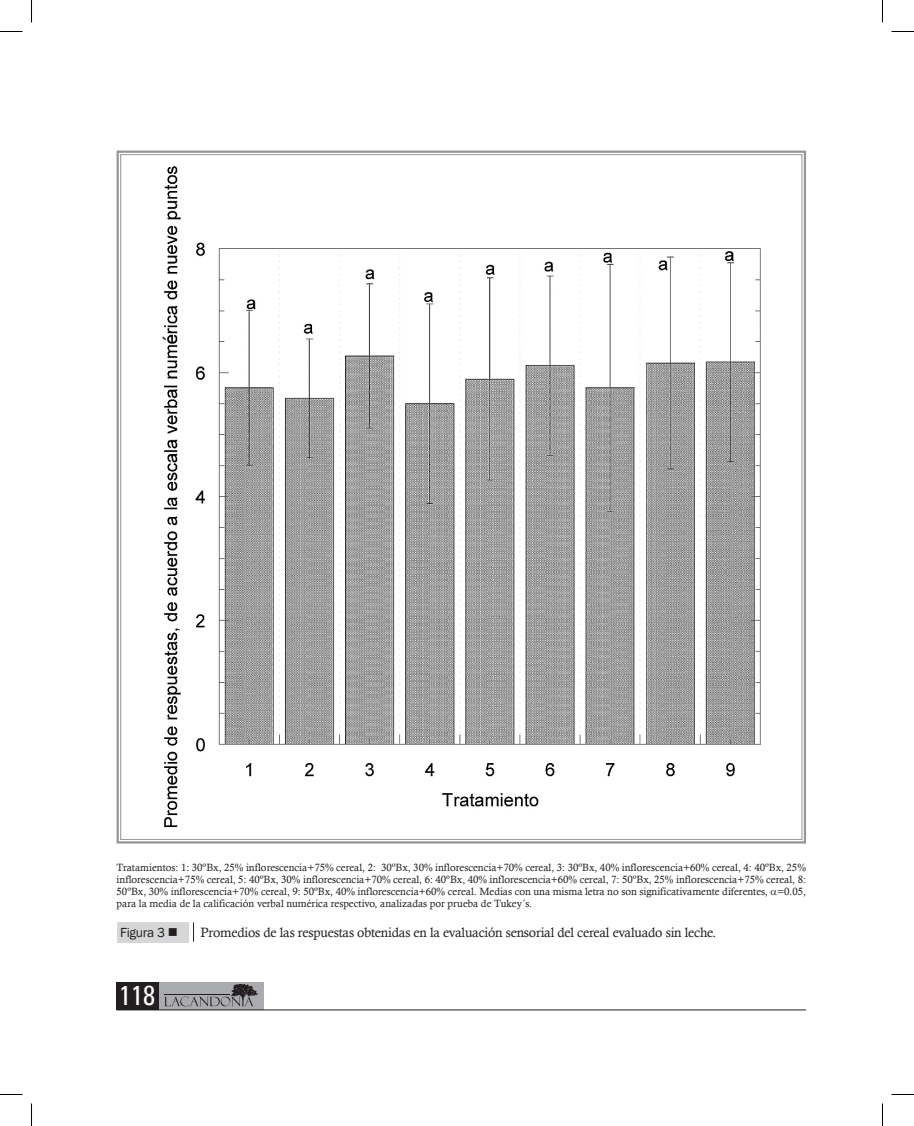
<style>
.page{position:relative;width:914px;height:1126px;background:#fff}
.page>*{position:absolute;margin:0;border:0;box-sizing:border-box;transform-origin:0 0}
.t1{font:condensed 27px "Univers";color:#fff}
.t2{font:13.5px "Calisto";letter-spacing:-.015em;color:#231f20}
.t3{font:13.5px "Franklin Gothic";letter-spacing:-.02em;color:#231f20}
.t4{font:10.5px/12px "Calisto";color:#231f20;text-align:justify}
</style>
<div class="page">
<div style="left:117px;top:982px;width:147px;height:28px;background:#aaabaf"></div>
<div style="left:117px;top:982px;width:42px;height:28px;background:#231f20"></div>
<hr style="left:117px;top:1010px;width:688px;height:1px;background:#231f20">
<svg style="left:164px;top:984px;width:94px;height:22px"></svg>
<svg style="left:116px;top:150px;width:690px;height:694px"></svg>
<div style="left:116px;top:922px;width:72px;height:20px;background:#d5d6d8"></div>
<svg style="left:193px;top:922px;width:1px;height:20px"></svg>
<svg style="left:0;top:31px;width:22px;height:1px"></svg>
<svg style="left:891px;top:31px;width:22px;height:1px"></svg>
<svg style="left:0;top:1094px;width:22px;height:1px"></svg>
<svg style="left:891px;top:1094px;width:22px;height:1px"></svg>
<svg style="left:31px;top:0;width:1px;height:22px"></svg>
<svg style="left:31px;top:1103px;width:1px;height:23px"></svg>
<svg style="left:882px;top:0;width:1px;height:22px"></svg>
<svg style="left:882px;top:1103px;width:1px;height:23px"></svg>
<p class="t4" style="left:117px;top:861px;width:690px">Tratamientos: 1: 30ºBx, 25% inflorescencia+75% cereal, 2: 30ºBx, 30% inflorescencia+70% cereal, 3: 30ºBx, 40% inflorescencia+60% cereal, 4: 40ºBx, 25% inflorescencia+75% cereal, 5: 40ºBx, 30% inflorescencia+70% cereal, 6: 40ºBx, 40% inflorescencia+60% cereal, 7: 50ºBx, 25% inflorescencia+75% cereal, 8:<br>50ºBx, 30% inflorescencia+70% cereal, 9: 50ºBx, 40% inflorescencia+60% cereal. Medias con una misma letra no son significativamente diferentes, =0.05, para la media de la calificación verbal numérica respectivo, analizadas por prueba de Tukey´s.</p>
<p class="t3" style="left:120px;top:925px;width:59px">Figura 3 ■</p>
<p class="t2" style="left:200px;top:924px;width:517px">Promedios de las respuestas obtenidas en la evaluación sensorial del cereal evaluado sin leche.</p>
<h1 class="t1" style="left:119px;top:978px;width:37px">118</h1>
</div>
